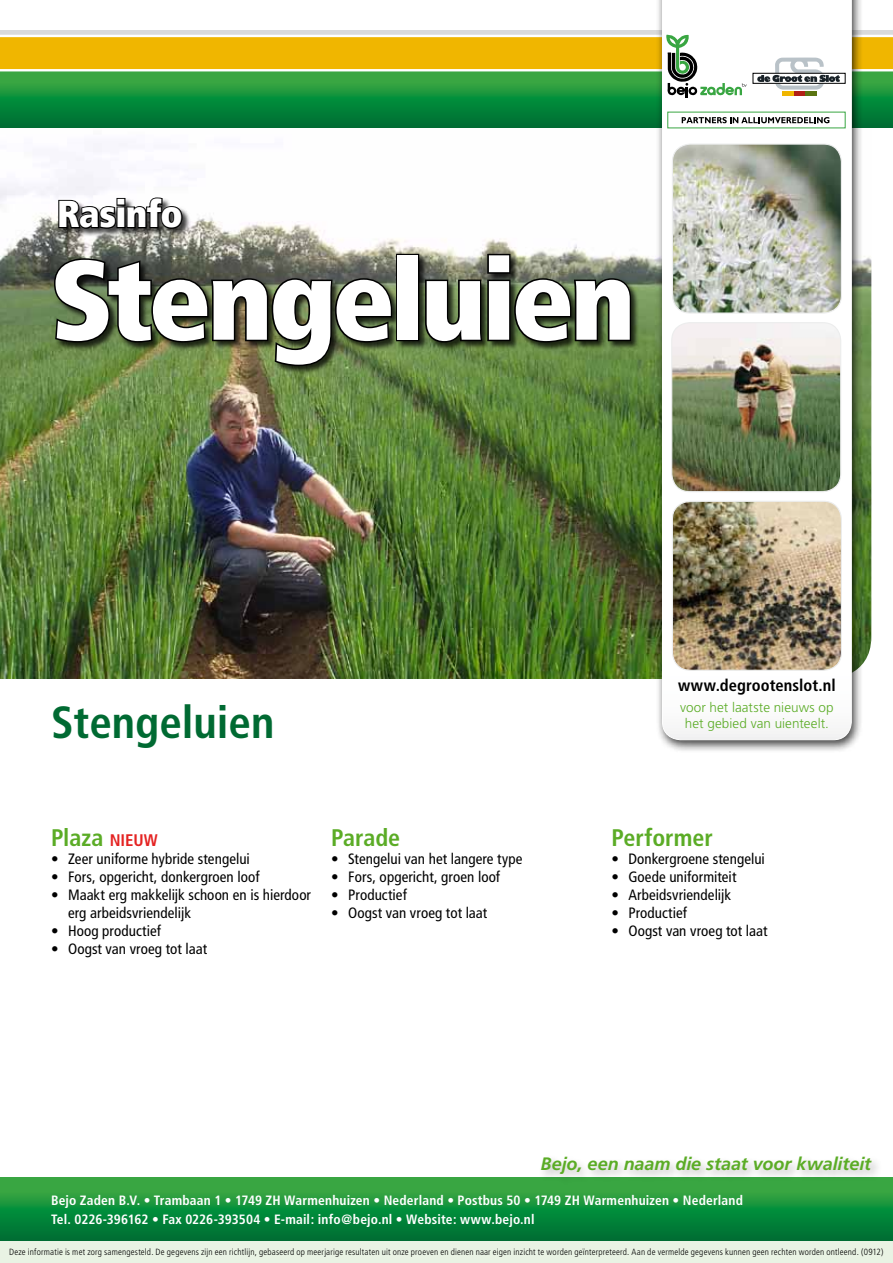
<style>
.page{position:relative;width:893px;height:1263px;background:#fff}
.page>*{position:absolute;margin:0;border:0;box-sizing:border-box;transform-origin:0 0}
.t1{font:900 condensed 112.5px "Frutiger";letter-spacing:-.03em;color:#fff}
.t2{font:700 condensed 45px "Frutiger";color:#006a32}
.t3{font:900 condensed 37.5px "Frutiger";letter-spacing:-.015em;color:#fff}
.t4{font:700 condensed 24px "Frutiger";color:#5bac26}
.t5{font:italic 700 18px "Frutiger";letter-spacing:-.005em;color:#5bac26}
.t6{font:700 condensed 16.5px "Frutiger";letter-spacing:.005em;color:#000}
.t7{font:condensed 15px/18px "Frutiger";letter-spacing:.005em;color:#000}
.t8{font:700 condensed 13.5px/19.5px "Frutiger";letter-spacing:.01em;color:#fff}
.t9{font:300 13.5px/16.2px "Frutiger";letter-spacing:.005em;color:#5bac26;text-align:center}
.t10{font:300 condensed 9px "Frutiger";letter-spacing:.02em;color:#000}
.s1{font-size:16.8px;color:#e42322}
</style>
<div class="page">
<img style="left:0;top:143px;width:871px;height:536px">
<div style="left:54px;top:198px;width:585px;height:177px;background:#000;opacity:.75"></div>
<svg style="left:57px;top:196px;width:127px;height:34px"></svg>
<svg style="left:53px;top:257px;width:341px;height:111px;background:#3d462f"></svg>
<div style="left:396px;top:254px;width:23px;height:87px;border:3px solid #000"></div>
<svg style="left:423px;top:252px;width:210px;height:92px;background:#444c3a"></svg>
<svg style="left:0;top:1178px;width:893px;height:64px;background:#178f3e"></svg>
<div style="left:0;top:1242px;width:893px;height:21px;background:#e9f3e4"></div>
<svg style="left:0;top:98px;width:893px;height:30px;background:#007d36"></svg>
<div style="left:0;top:30px;width:893px;height:13px;background:#d9dadb"></div>
<div style="left:655px;top:0;width:207px;height:753px;background:#000;opacity:.75"></div>
<svg style="left:662px;top:0;width:189px;height:740px"></svg>
<div style="left:537px;top:1153px;width:346px;height:32px;background:#000;opacity:.25"></div>
<svg style="left:0;top:34px;width:893px;height:64px"></svg>
<div style="left:667px;top:112px;width:179px;height:16px;background:#fff"></div>
<svg style="left:682px;top:117px;width:147px;height:6px"></svg>
<img style="left:672px;top:323px;width:169px;height:169px">
<div style="left:671px;top:322px;width:170px;height:170px;border:1px solid #eceded;border-radius:18px"></div>
<img style="left:672px;top:144px;width:169px;height:169px">
<div style="left:672px;top:144px;width:170px;height:170px;border:1px solid #eceded;border-radius:18px"></div>
<img style="left:672px;top:501px;width:169px;height:169px">
<div style="left:672px;top:501px;width:170px;height:170px;border:1px solid #eceded;border-radius:18px"></div>
<h3 class="t3" style="left:57px;top:191px;width:127px">Rasinfo</h3>
<h1 class="t1" style="left:51px;top:232px;width:586px">Stengeluien</h1>
<h2 class="t2" style="left:51px;top:696px;width:225px">Stengeluien</h2>
<p class="t6" style="left:678px;top:676px;width:159px">www.degrootenslot.nl</p>
<p class="t9" style="left:680px;top:699px;width:155px">voor het laatste nieuws op het gebied van uienteelt.</p>
<h3 class="t4" style="left:51px;top:823px;width:108px">Plaza <span class="s1">NIEUW</span></h3>
<p class="t7" style="left:51px;top:850px;width:200px">• Zeer uniforme hybride stengelui</p>
<p class="t7" style="left:51px;top:868px;width:210px">• Fors, opgericht, donkergroen loof</p>
<p class="t7" style="left:68px;top:886px;width:245px;text-indent:-17px">• Maakt erg makkelijk schoon en is hierdoor erg arbeidsvriendelijk</p>
<p class="t7" style="left:51px;top:922px;width:111px">• Hoog productief</p>
<p class="t7" style="left:51px;top:940px;width:158px">• Oogst van vroeg tot laat</p>
<h3 class="t4" style="left:331px;top:823px;width:70px">Parade</h3>
<p class="t7" style="left:331px;top:850px;width:193px">• Stengelui van het langere type</p>
<p class="t7" style="left:331px;top:868px;width:170px">• Fors, opgericht, groen loof</p>
<p class="t7" style="left:331px;top:886px;width:77px">• Productief</p>
<p class="t7" style="left:331px;top:904px;width:158px">• Oogst van vroeg tot laat</p>
<h3 class="t4" style="left:611px;top:823px;width:103px">Performer</h3>
<p class="t7" style="left:611px;top:850px;width:155px">• Donkergroene stengelui</p>
<p class="t7" style="left:611px;top:868px;width:127px">• Goede uniformiteit</p>
<p class="t7" style="left:611px;top:886px;width:121px">• Arbeidsvriendelijk</p>
<p class="t7" style="left:611px;top:904px;width:77px">• Productief</p>
<p class="t7" style="left:611px;top:922px;width:158px">• Oogst van vroeg tot laat</p>
<p class="t5" style="left:541px;top:1153px;width:332px">Bejo, een naam die staat voor kwaliteit</p>
<p class="t8" style="left:51px;top:1190px;width:693px">Bejo Zaden B.V. • Trambaan 1 • 1749 ZH Warmenhuizen • Nederland • Postbus 50 • 1749 ZH Warmenhuizen • Nederland<br>Tel. 0226-396162 • Fax 0226-393504 • E-mail: info@bejo.nl • Website: www.bejo.nl</p>
<p class="t10" style="left:9px;top:1247px;width:876px">Deze informatie is met zorg samengesteld. De gegevens zijn een richtlijn, gebaseerd op meerjarige resultaten uit onze proeven en dienen naar eigen inzicht te worden geïnterpreteerd. Aan de vermelde gegevens kunnen geen rechten worden ontleend. (0912)</p>
</div>
